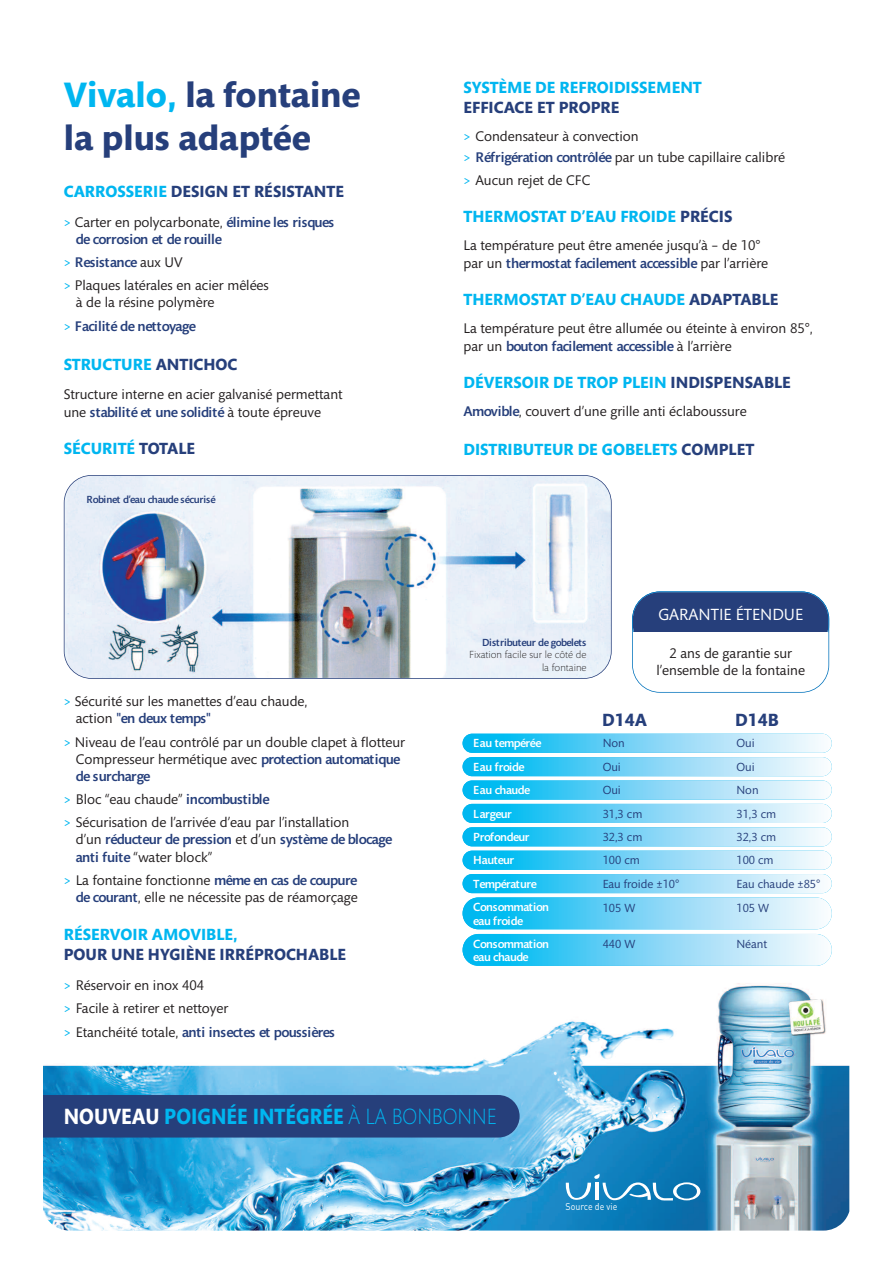
<style>
.page{position:relative;width:893px;height:1263px;background:#fff}
.page>*{position:absolute;margin:0;border:0;box-sizing:border-box;transform-origin:0 0}
.t1{font:700 36px/43.2px "Mundo Sans Std";color:#263f7b}
.t2{font:700 22.5px "Mundo Sans Std";color:#00b6f0;scale:.9 1}
.t3{font:700 18px "Mundo Sans Std";color:#263f7b}
.t4{font:700 16.5px "Mundo Sans Std";color:#00b6f0}
.t5{font:700 16.5px "Mundo Sans Std";color:#263f7b}
.t6{font:16.5px "Mundo Sans Std";color:#fff}
.t7{font:14.25px/17.1px "Mundo Sans Std";color:#231f20}
.t8{font:500 14.25px/17.1px "Mundo Sans Std";letter-spacing:-.045em;color:#263f7b}
.t9{font:500 12px/23.4px "Mundo Sans Std";letter-spacing:-.045em;color:#fff}
.t10{font:12px/23.5px "Mundo Sans Std";color:#263f7b}
.t11{font:500 10.5px "Mundo Sans Std";letter-spacing:-.035em;color:#263f7b}
.t12{font:300 10.5px/12.6px "Mundo Sans Std";color:#231f20;text-align:right}
.t13{font:9.75px "DIN";color:#fff;scale:.9 1}
.s1{color:#00b6f0}
.s2{font-weight:400;color:#00b6f0}
.s3{font-weight:400;color:#231f20}
.s4{font-weight:500;color:#263f7b}
.s5{color:#263f7b}
.s6{color:#fff}
.s7{font-weight:300}
</style>
<div class="page">
<img style="left:43px;top:983px;width:806px;height:247px">
<svg style="left:566px;top:1174px;width:134px;height:28px;background:#3993c5"></svg>
<img style="left:65px;top:476px;width:546px;height:202px;border-radius:27px">
<div style="left:64px;top:475px;width:548px;height:204px;border:2px solid #263f7b;border-radius:28px"></div>
<div style="left:632px;top:591px;width:197px;height:102px;border:2px solid #0072bc;border-radius:28px"></div>
<div style="left:633px;top:592px;width:195px;height:60px;background:#263f7b;border-radius:27px"></div>
<div style="left:632px;top:591px;width:197px;height:62px;border:2px solid #0072bc;border-radius:28px"></div>
<div style="left:463px;top:734px;width:369px;height:19px;background:linear-gradient(to right,#00b3f0,#fffafe);border-radius:10px"></div>
<div style="left:463px;top:757px;width:369px;height:19px;background:linear-gradient(to right,#00b3f0,#fffafe);border-radius:10px"></div>
<svg style="left:463px;top:780px;width:369px;height:20px;background:#79d6f6"></svg>
<div style="left:463px;top:804px;width:369px;height:19px;background:linear-gradient(to right,#00b3f0,#fffafe);border-radius:10px"></div>
<div style="left:463px;top:827px;width:369px;height:19px;background:linear-gradient(to right,#00b3f0,#fffafe);border-radius:10px"></div>
<div style="left:463px;top:851px;width:369px;height:19px;background:linear-gradient(to right,#00b3f0,#fffafe);border-radius:10px"></div>
<div style="left:463px;top:874px;width:369px;height:19px;background:linear-gradient(to right,#00b3f0,#fffafe);border-radius:10px"></div>
<div style="left:463px;top:897px;width:369px;height:32px;background:linear-gradient(to right,#00b3f0,#fffafe);border-radius:16px"></div>
<div style="left:463px;top:934px;width:369px;height:32px;background:linear-gradient(to right,#00b3f0,#fffafe);border-radius:16px"></div>
<div style="left:633px;top:632px;width:195px;height:30px;background:#fff"></div>
<div style="left:2px;top:1095px;width:518px;height:42px;background:#263f7b;border-radius:21px"></div>
<div style="left:0;top:0;width:43px;height:1249px;background:#fff"></div>
<h1 class="t1" style="left:64px;top:77px;width:298px"><span class="s1">Vivalo,</span> la fontaine la plus adaptée</h1>
<p class="t5" style="left:64px;top:186px;width:282px"><span class="s1">CARROSSERIE</span> DESIGN ET RÉSISTANTE</p>
<p class="t8" style="left:76px;top:215px;width:260px;text-indent:-12px"><span class="s2">&gt;</span> <span class="s3">Carter en polycarbonate,</span> élimine les risques de corrosion et de rouille</p>
<p class="t7" style="left:64px;top:252px;width:207px;line-height:23.2px"><span class="s1">&gt;</span> <span class="s4">Resistance</span> aux UV<br><span class="s1">&gt;</span> Plaques latérales en acier mêlées</p>
<p class="t7" style="left:64px;top:292px;width:152px;line-height:23.9px;text-indent:12px">à de la résine polymère <span class="s1">&gt;</span> <span class="s4">Facilité de nettoyage</span></p>
<p class="t4" style="left:64px;top:359px;width:175px">STRUCTURE <span class="s5">ANTICHOC</span></p>
<p class="t7" style="left:64px;top:387px;width:280px;line-height:17.7px">Structure interne en acier galvanisé permettant une <span class="s4">stabilité et une solidité</span> à toute épreuve</p>
<p class="t4" style="left:64px;top:443px;width:133px">SÉCURITÉ <span class="s5">TOTALE</span></p>
<p class="t11" style="left:87px;top:496px;width:131px">Robinet d’eau chaude sécurisé</p>
<p class="t7" style="left:76px;top:694px;width:233px;text-indent:-12px"><span class="s1">&gt;</span> Sécurité sur les manettes d’eau chaude, action <span class="s4">"en deux temps"</span></p>
<p class="t7" style="left:76px;top:735px;width:331px;text-indent:-12px"><span class="s1">&gt;</span> Niveau de l’eau contrôlé par un double clapet à flotteur<br>Compresseur hermétique avec <span class="s4">protection automatique de surcharge</span></p>
<p class="t7" style="left:64px;top:789px;width:287px;line-height:23.2px"><span class="s1">&gt;</span> Bloc “eau chaude” <span class="s4">incombustible<br></span><span class="s1">&gt;</span> Sécurisation de l’arrivée d’eau par l’installation</p>
<p class="t8" style="left:76px;top:833px;width:318px"><span class="s3">d’un</span> réducteur de pression <span class="s3">et d’un</span> système de blocage anti fuite <span class="s3">“water block”</span></p>
<p class="t7" style="left:64px;top:873px;width:296px;line-height:17.7px;text-align:right"><span class="s1">&gt;</span> La fontaine fonctionne <span class="s4">même en cas de coupure de courant</span>, elle ne nécessite pas de réamorçage</p>
<p class="t4" style="left:64px;top:928px;width:175px">RÉSERVOIR AMOVIBLE,</p>
<p class="t5" style="left:64px;top:949px;width:284px">POUR UNE HYGIÈNE IRRÉPROCHABLE</p>
<p class="t7" style="left:64px;top:975px;width:273px;line-height:23.5px"><span class="s1">&gt;</span> Réservoir en inox 404<br><span class="s1">&gt;</span> Facile à retirer et nettoyer<br><span class="s1">&gt;</span> Etanchéité totale, <span class="s4">anti insectes et poussières</span></p>
<p class="t4" style="left:463px;top:82px;width:240px">SYSTÈME DE REFROIDISSEMENT</p>
<p class="t5" style="left:463px;top:101px;width:157px">EFFICACE ET PROPRE</p>
<p class="t7" style="left:463px;top:127px;width:323px;line-height:21.8px"><span class="s1">&gt;</span> Condensateur à convection<br><span class="s1">&gt;</span> <span class="s4">Réfrigération contrôlée</span> par un tube capillaire calibré</p>
<p class="t7" style="left:463px;top:174px;width:128px"><span class="s1">&gt;</span> Aucun rejet de CFC</p>
<p class="t4" style="left:463px;top:211px;width:270px">THERMOSTAT D’EAU FROIDE <span class="s5">PRÉCIS</span></p>
<p class="t7" style="left:463px;top:238px;width:306px;line-height:17.7px">La température peut être amenée jusqu’à – de 10° par un <span class="s4">thermostat facilement accessible</span> par l’arrière</p>
<p class="t4" style="left:463px;top:294px;width:316px">THERMOSTAT D’EAU CHAUDE <span class="s5">ADAPTABLE</span></p>
<p class="t7" style="left:463px;top:321px;width:351px;line-height:17.7px">La température peut être allumée ou éteinte à environ 85°, par un <span class="s4">bouton facilement accessible</span> à l’arrière</p>
<p class="t4" style="left:463px;top:377px;width:329px">DÉVERSOIR DE TROP PLEIN <span class="s5">INDISPENSABLE</span></p>
<p class="t7" style="left:463px;top:405px;width:285px"><span class="s4">Amovible</span>, couvert d’une grille anti éclaboussure</p>
<p class="t4" style="left:463px;top:443px;width:292px">DISTRIBUTEUR DE GOBELETS <span class="s5">COMPLET</span></p>
<p class="t11" style="left:482px;top:638px;width:106px">Distributeur de gobelets</p>
<p class="t12" style="left:469px;top:650px;width:119px">Fixation facile sur le côté de la fontaine</p>
<p class="t9" style="left:473px;top:733px;width:77px">Eau tempérée<br>Eau froide<br>Eau chaude<br>Largeur<br>Profondeur<br>Hauteur<br>Température<br>Consommation</p>
<p class="t9" style="left:473px;top:910px;width:77px">eau froide<br>Consommation</p>
<p class="t9" style="left:473px;top:946px;width:57px">eau chaude</p>
<p class="t6" style="left:658px;top:608px;width:146px">GARANTIE ÉTENDUE</p>
<p class="t7" style="left:657px;top:646px;width:150px;text-align:center">2 ans de garantie sur l’ensemble de la fontaine</p>
<p class="t3" style="left:602px;top:713px;width:46px">D14A</p>
<p class="t3" style="left:735px;top:713px;width:45px">D14B</p>
<p class="t10" style="left:603px;top:733px;width:78px">Non<br>Oui<br>Oui<br>31,3 cm<br>32,3 cm<br>100 cm<br>Eau froide ±10°<br>105 W</p>
<p class="t10" style="left:603px;top:933px;width:34px">440 W</p>
<p class="t10" style="left:736px;top:733px;width:85px">Oui<br>Oui<br>Non<br>31,3 cm<br>32,3 cm<br>100 cm<br>Eau chaude ±85°<br>105 W</p>
<p class="t10" style="left:736px;top:933px;width:32px">Néant</p>
<h2 class="t2" style="left:64px;top:1109px;width:482px"><span class="s6">NOUVEAU</span> POIGNÉE INTÉGRÉE <span class="s7">À LA BONBONNE</span></h2>
<p class="t13" style="left:566px;top:1201px;width:59px">Source de vie</p>
</div>
